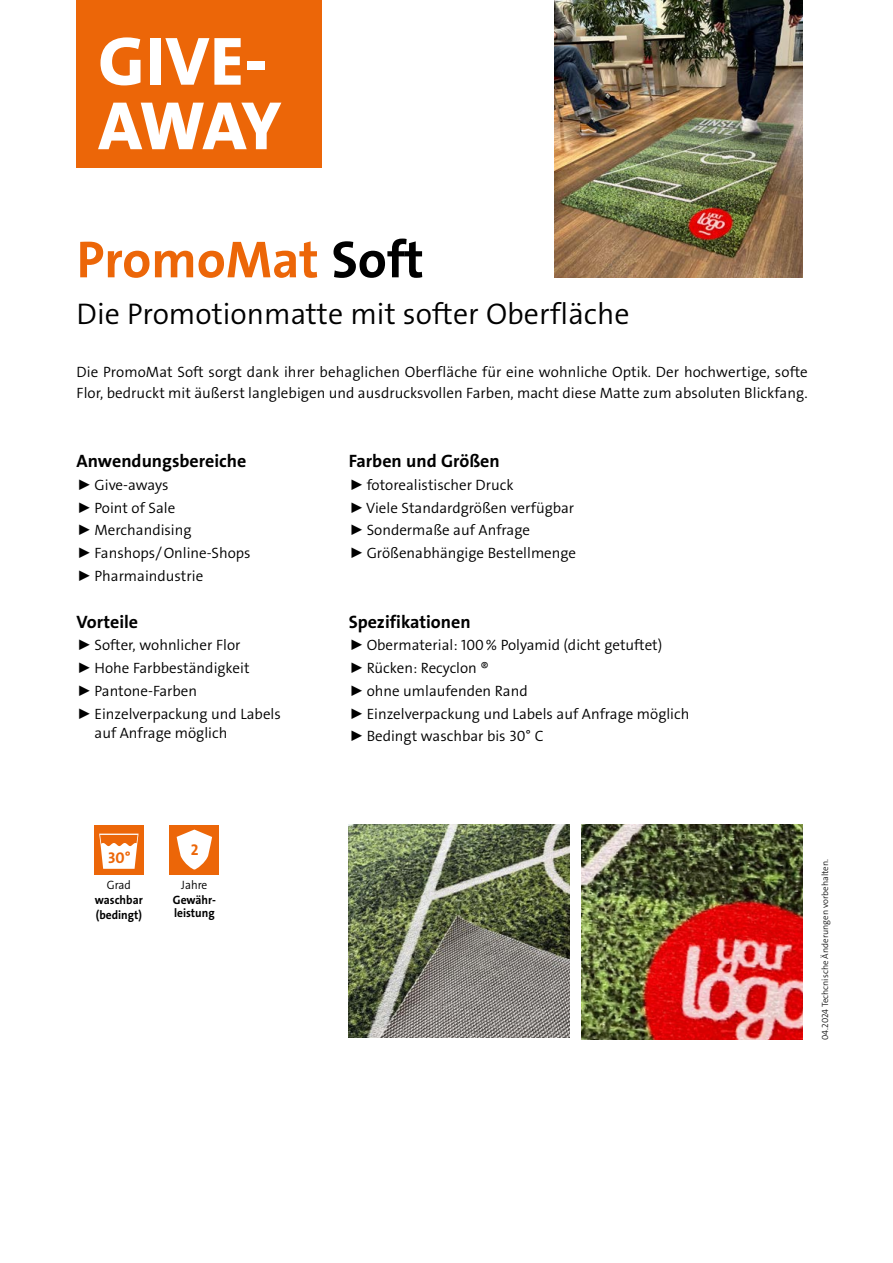
<style>
.page{position:relative;width:893px;height:1263px;background:#fff}
.page>*{position:absolute;margin:0;border:0;box-sizing:border-box;transform-origin:0 0}
.t1{font:800 69px/64.5px "The Sans Os F";letter-spacing:-.01em;color:#fff}
.t2{font:700 52.5px "The Sans Os F";color:#ec6608}
.t3{font:300 30px "The Sans Os F";color:#000}
.t4{font:700 18px "The Sans Os F";color:#000}
.t5{font:700 15.6px "The Sans Os F";color:#ec6608}
.t6{font:300 15px/22.6px "The Sans Os F";color:#000}
.t7{font:700 12.15px/15px "The Sans Os F";color:#000;scale:.95 1}
.t8{font:300 12.15px "The Sans Os F";color:#000;scale:.95 1}
.t9{font:300 9px "The Sans Os F";color:#000}
.s1{color:#000}
</style>
<div class="page">
<img style="left:349px;top:825px;width:221px;height:212px">
<div style="left:94px;top:825px;width:49px;height:49px;background:#ec6608"></div>
<svg style="left:99px;top:834px;width:40px;height:35px"></svg>
<div style="left:170px;top:825px;width:49px;height:49px;background:#ec6608"></div>
<svg style="left:177px;top:829px;width:35px;height:40px"></svg>
<div style="left:77px;top:0;width:245px;height:168px;background:#ec6608"></div>
<img style="left:581px;top:825px;width:221px;height:214px">
<img style="left:554px;top:0;width:248px;height:278px">
<h1 class="t1" style="left:98px;top:30px;width:185px">GIVE-<br>AWAY</h1>
<h2 class="t2" style="left:77px;top:226px;width:349px">PromoMat <span class="s1">Soft</span></h2>
<h3 class="t3" style="left:77px;top:294px;width:555px">Die Promotionmatte mit softer Oberfläche</h3>
<p class="t6" style="left:77px;top:361px;width:733px;line-height:21px">Die PromoMat Soft sorgt dank ihrer behaglichen Oberfläche für eine wohnliche Optik. Der hochwertige, softe<br>Flor, bedruckt mit äußerst langlebigen und ausdrucksvollen Farben, macht diese Matte zum absoluten Blickfang.</p>
<p class="t4" style="left:77px;top:450px;width:171px">Anwendungsbereiche</p>
<p class="t6" style="left:77px;top:474px;width:176px">► Give-aways<br>► Point of Sale<br>► Merchandising<br>► Fanshops/Online-Shops ► Pharmaindustrie</p>
<p class="t4" style="left:77px;top:610px;width:63px">Vorteile</p>
<p class="t6" style="left:77px;top:634px;width:206px">► Softer, wohnlicher Flor<br>► Hohe Farbbeständigkeit<br>► Pantone-Farben<br>► Einzelverpackung und Labels</p>
<p class="t6" style="left:95px;top:722px;width:134px">auf Anfrage möglich</p>
<p class="t4" style="left:349px;top:450px;width:153px">Farben und Größen</p>
<p class="t6" style="left:349px;top:474px;width:229px">► fotorealistischer Druck<br>► Viele Standardgrößen verfügbar ► Sondermaße auf Anfrage<br>► Größenabhängige Bestellmenge</p>
<p class="t4" style="left:349px;top:610px;width:124px">Spezifikationen</p>
<p class="t6" style="left:349px;top:634px;width:342px">► Obermaterial: 100% Polyamid (dicht getuftet)<br>► Rücken: Recyclon ®<br>► ohne umlaufenden Rand<br>► Einzelverpackung und Labels auf Anfrage möglich ► Bedingt waschbar bis 30° C</p>
<p class="t5" style="left:108px;top:848px;width:24px">30°</p>
<p class="t8" style="left:107px;top:877px;width:27px">Grad</p>
<p class="t7" style="left:95px;top:892px;width:52px">waschbar (bedingt)</p>
<p class="t5" style="left:191px;top:840px;width:9px">2</p>
<p class="t8" style="left:181px;top:877px;width:29px">Jahre</p>
<p class="t7" style="left:173px;top:893px;width:47px;line-height:12.8px">Gewähr&shy;leistung</p>
<p class="t9" style="left:819px;top:1040px;width:182px;rotate:-90deg">04.2024 Techcnische Änderungen vorbehalten.</p>
</div>
